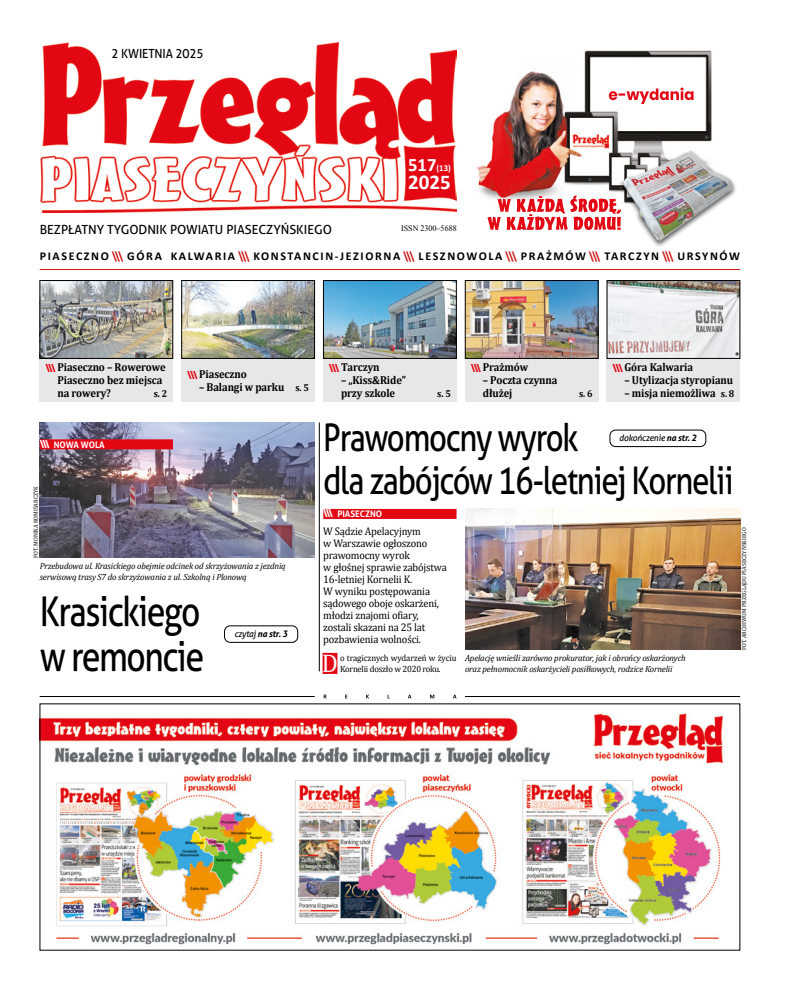
<style>
.page{position:relative;width:794px;height:993px;background:#fff}
.page>*{position:absolute;margin:0;border:0;box-sizing:border-box;transform-origin:0 0}
.t1{font:41px/45px "Aller";letter-spacing:-.04em;color:#000;scale:.82 1}
.t2{font:38px/43px "Aller";letter-spacing:-.04em;color:#000;scale:.82 1}
.t3{font:25.5px "Cambria";color:#fff;scale:.96 1}
.t4{font:700 21px "Calibri";color:#fff}
.t5{font:12.6px "Aller";color:#000}
.t6{font:12.6px "Aller";color:#000;scale:.94 1}
.t7{font:700 12px "Calibri";letter-spacing:.135em;color:#000}
.t8{font:700 11.5px/13px "Cambria";letter-spacing:-.01em;color:#000;scale:.92 1}
.t9{font:11px/12px "Cambria";letter-spacing:-.015em;color:#000;scale:.95 1}
.t10{font:700 10px "Cambria";color:#000;scale:.92 1}
.t11{font:9px/11px "Cambria";letter-spacing:-.025em;color:#000;scale:.96 1}
.t12{font:700 9px "Aller";color:#fff;scale:.96 1}
.t13{font:italic 9px "Aller";letter-spacing:-.02em;color:#000;scale:.96 1}
.t14{font:italic 700 9px "Aller";color:#000;scale:.96 1}
.t15{font:700 9px "Calibri";color:#fff}
.t16{font:italic 8.9px/10.9px "Cambria";letter-spacing:-.015em;color:#000}
.t17{font:8.4px "Times New Roman";color:#000;scale:.96 1}
.t18{font:6px "Cambria";color:#000;scale:.96 1}
.s1{font-size:19px}
.s2{color:#cd1719}
.s3{font-size:11px}
.s4{font-size:10px}
.s5{font-weight:400}
.s6{font-weight:700}
</style>
<div class="page">
<img style="left:40px;top:43px;width:416px;height:169px">
<div style="left:40px;top:280px;width:133px;height:121px;background:#e8e7e7"></div>
<div style="left:181px;top:280px;width:134px;height:121px;background:#e8e7e7"></div>
<div style="left:323px;top:280px;width:133px;height:121px;background:#e8e7e7"></div>
<div style="left:465px;top:280px;width:133px;height:121px;background:#e8e7e7"></div>
<div style="left:607px;top:280px;width:133px;height:121px;background:#e8e7e7"></div>
<img style="left:42px;top:282px;width:129px;height:74px">
<div style="left:40px;top:280px;width:133px;height:78px;border:1px solid #000"></div>
<img style="left:183px;top:282px;width:130px;height:74px">
<div style="left:181px;top:280px;width:134px;height:78px;border:1px solid #000"></div>
<img style="left:325px;top:282px;width:129px;height:74px">
<div style="left:323px;top:280px;width:133px;height:78px;border:1px solid #000"></div>
<img style="left:467px;top:282px;width:129px;height:74px">
<div style="left:465px;top:280px;width:133px;height:78px;border:1px solid #000"></div>
<img style="left:609px;top:282px;width:129px;height:74px">
<div style="left:607px;top:280px;width:133px;height:78px;border:1px solid #000"></div>
<hr style="left:40px;top:269px;width:700px;height:1px;background:#cd1719">
<img style="left:476px;top:50px;width:236px;height:147px">
<svg style="left:609px;top:88px;width:84px;height:16px"></svg>
<svg style="left:487px;top:195px;width:130px;height:35px"></svg>
<div style="left:617px;top:149px;width:120px;height:99px;background:#000;opacity:.65"></div>
<img style="left:622px;top:150px;width:111px;height:91px">
<img style="left:42px;top:713px;width:682px;height:232px">
<hr style="left:40px;top:696px;width:275px;height:1px;background:#000">
<hr style="left:465px;top:696px;width:275px;height:1px;background:#000">
<svg style="left:324px;top:694px;width:132px;height:4px"></svg>
<div style="left:323px;top:508px;width:133px;height:10px;background:#e30613"></div>
<div style="left:322px;top:652px;width:15px;height:21px;background:#e30613"></div>
<img style="left:465px;top:508px;width:275px;height:141px">
<img style="left:40px;top:422px;width:275px;height:135px">
<hr style="left:319px;top:422px;width:1px;height:249px;background:#000">
<div style="left:40px;top:439px;width:133px;height:10px;background:#e30613"></div>
<div style="left:224px;top:625px;width:74px;height:17px;border:1px solid #000;border-radius:6px"></div>
<div style="left:609px;top:429px;width:97px;height:17px;border:1px solid #000;border-radius:6px"></div>
<h3 class="t6" style="left:112px;top:46px;width:99px">2 KWIETNIA 2025</h3>
<h3 class="t5" style="left:40px;top:221px;width:294px">BEZPŁATNY TYGODNIK POWIATU PIASECZYŃSKIEGO</h3>
<p class="t15" style="left:408px;top:162px;width:44px"><span class="s1">517</span>(13)</p>
<h3 class="t4" style="left:408px;top:169px;width:44px">2025</h3>
<p class="t17" style="left:401px;top:222px;width:59px">ISSN 2300–5688</p>
<h3 class="t7" style="left:40px;top:248px;width:702px">PIASECZNO<span class="s2">\\\</span> GÓRA KALWARIA<span class="s2">\\\</span> KONSTANCIN-JEZIORNA<span class="s2">\\\</span> LESZNOWOLA<span class="s2">\\\</span> PRAŻMÓW<span class="s2">\\\</span> TARCZYN<span class="s2">\\\</span> URSYNÓW</h3>
<p class="t8" style="left:57px;top:360px;width:119px;text-indent:-12px"><sub>\\\</sub> Piaseczno – Rowerowe<br>Piaseczno bez miejsca na rowery?</p>
<p class="t10" style="left:154px;top:386px;width:16px">s. 2</p>
<p class="t12" style="left:40px;top:439px;width:69px"><span class="s3">\\\</span> NOWA WOLA</p>
<p class="t18" style="left:32px;top:557px;width:76px;rotate:-90deg">FOT. MONIKA KOMISARCZYK</p>
<p class="t8" style="left:187px;top:367px;width:66px"><sub>\\\</sub> Piaseczno</p>
<p class="t8" style="left:199px;top:380px;width:121px">– Balangi w parku <span class="s4">s. 5</span></p>
<p class="t16" style="left:40px;top:560px;width:248px">Przebudowa ul. Krasickiego obejmie odcinek od skrzyżowania z jezdnią serwisową trasy S7 do skrzyżowania z ul. Szkolną i Plonową</p>
<h1 class="t1" style="left:40px;top:588px;width:202px">Krasickiego w remoncie</h1>
<p class="t14" style="left:234px;top:628px;width:57px"><span class="s5">czytaj</span> na str. 3</p>
<p class="t8" style="left:329px;top:360px;width:57px"><sub>\\\</sub> Tarczyn</p>
<p class="t8" style="left:341px;top:373px;width:72px">– „Kiss&amp;Ride” przy szkole</p>
<p class="t10" style="left:437px;top:386px;width:16px">s. 5</p>
<p class="t8" style="left:471px;top:360px;width:64px"><sub>\\\</sub> Prażmów</p>
<p class="t8" style="left:483px;top:373px;width:83px">– Poczta czynna dłużej</p>
<p class="t10" style="left:579px;top:386px;width:16px">s. 6</p>
<p class="t8" style="left:612px;top:360px;width:89px"><sub>\\\</sub> Góra Kalwaria</p>
<p class="t8" style="left:624px;top:373px;width:120px">– Utylizacja styropianu</p>
<p class="t8" style="left:624px;top:386px;width:121px">– misja niemożliwa <span class="s4">s. 8</span></p>
<h2 class="t2" style="left:323px;top:415px;width:502px">Prawomocny wyrok<br>dla zabójców 16-letniej Kornelii</h2>
<p class="t12" style="left:323px;top:508px;width:63px"><span class="s3">\\\</span> PIASECZNO</p>
<p class="t9" style="left:323px;top:525px;width:131px">W Sądzie Apelacyjnym<br>w Warszawie ogłoszono prawomocny wyrok<br>w głośnej sprawie zabójstwa<br>16-letniej Kornelii K.<br>W wyniku postępowania sądowego oboje oskarżeni, młodzi znajomi ofiary, zostali skazani na 25 lat pozbawienia wolności.</p>
<h3 class="t3" style="left:322px;top:647px;width:18px">D</h3>
<p class="t11" style="left:340px;top:651px;width:123px">o tragicznych wydarzeń w życiu<br>Kornelii doszło w 2020 roku.</p>
<p class="t16" style="left:465px;top:651px;width:222px">Apelację wnieśli zarówno prokurator, jak i obrońcy oskarżonych oraz pełnomocnik oskarżycieli posiłkowych, rodzice Kornelii</p>
<p class="t13" style="left:619px;top:432px;width:82px">dokończenie <span class="s6">na str. 2</span></p>
<p class="t18" style="left:740px;top:650px;width:129px;rotate:-90deg">FOT. ARCHIWUM PRZEGLĄDU PIASECZYŃSKIEGO</p>
</div>
